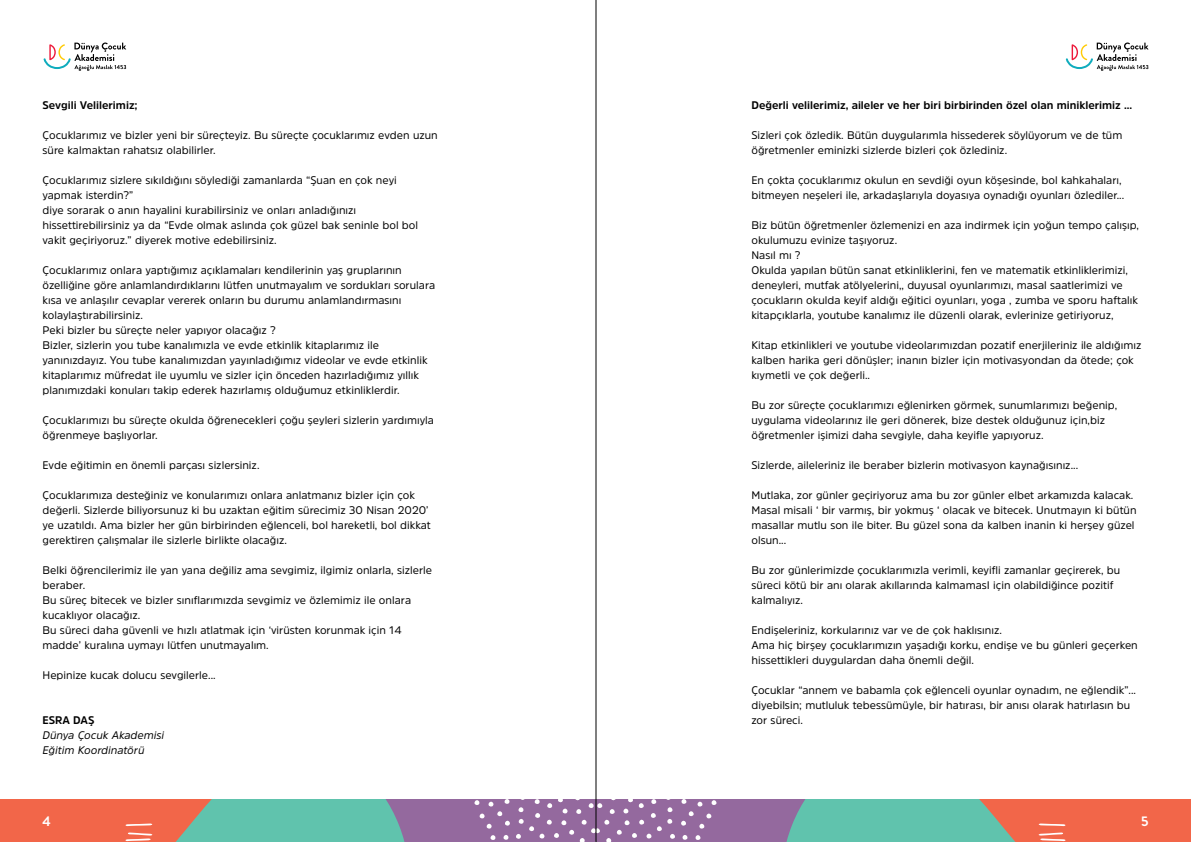
<style>
.page{position:relative;width:1191px;height:842px;background:#fff}
.page>*{position:absolute;margin:0;border:0;box-sizing:border-box;transform-origin:0 0}
.t1{font:700 14px "Brandon Grotesque";color:#fff}
.t2{font:11px/15px "Amsi Pro";color:#000}
.t3{font:700 11px "Amsi Pro";color:#000}
.t4{font:italic 11px/15px "Amsi Pro";color:#000}
</style>
<div class="page">
<div style="left:595px;top:799px;width:596px;height:43px;background:#94699e"></div>
<svg style="left:681px;top:799px;width:36px;height:41px"></svg>
<svg style="left:786px;top:799px;width:405px;height:43px;background:#a6957e"></svg>
<div style="left:0;top:799px;width:595px;height:43px;background:#94699e"></div>
<svg style="left:474px;top:799px;width:201px;height:43px"></svg>
<svg style="left:0;top:799px;width:405px;height:43px;background:#a6957e"></svg>
<svg style="left:1065px;top:43px;width:83px;height:28px"></svg>
<svg style="left:44px;top:43px;width:82px;height:28px"></svg>
<hr style="left:596px;top:0;width:1px;height:842px;background:#000">
<p class="t3" style="left:43px;top:97px;width:97px">Sevgili Velilerimiz;</p>
<p class="t2" style="left:43px;top:127px;width:397px">Çocuklarımız ve bizler yeni bir süreçteyiz. Bu süreçte çocuklarımız evden uzun süre kalmaktan rahatsız olabilirler.</p>
<p class="t2" style="left:43px;top:172px;width:377px">Çocuklarımız sizlere sıkıldığını söylediği zamanlarda “Şuan en çok neyi yapmak isterdin?”<br>diye sorarak o anın hayalini kurabilirsiniz ve onları anladığınızı hissettirebilirsiniz ya da “Evde olmak aslında çok güzel bak seninle bol bol vakit geçiriyoruz.” diyerek motive edebilirsiniz.</p>
<p class="t2" style="left:43px;top:262px;width:394px">Çocuklarımız onlara yaptığımız açıklamaları kendilerinin yaş gruplarının özelliğine göre anlamlandırdıklarını lütfen unutmayalım ve sordukları sorulara kısa ve anlaşılır cevaplar vererek onların bu durumu anlamlandırmasını kolaylaştırabilirsiniz.<br>Peki bizler bu süreçte neler yapıyor olacağız ?<br>Bizler, sizlerin you tube kanalımızla ve evde etkinlik kitaplarımız ile yanınızdayız. You tube kanalımızdan yayınladığımız videolar ve evde etkinlik kitaplarımız müfredat ile uyumlu ve sizler için önceden hazırladığımız yıllık planımızdaki konuları takip ederek hazırlamış olduğumuz etkinliklerdir.</p>
<p class="t2" style="left:43px;top:412px;width:393px">Çocuklarımızı bu süreçte okulda öğrenecekleri çoğu şeyleri sizlerin yardımıyla öğrenmeye başlıyorlar.</p>
<p class="t2" style="left:43px;top:457px;width:218px">Evde eğitimin en önemli parçası sizlersiniz.</p>
<p class="t2" style="left:43px;top:487px;width:390px">Çocuklarımıza desteğiniz ve konularımızı onlara anlatmanız bizler için çok değerli. Sizlerde biliyorsunuz ki bu uzaktan eğitim sürecimiz 30 Nisan 2020’ ye uzatıldı. Ama bizler her gün birbirinden eğlenceli, bol hareketli, bol dikkat gerektiren çalışmalar ile sizlerle birlikte olacağız.</p>
<p class="t2" style="left:43px;top:562px;width:391px">Belki öğrencilerimiz ile yan yana değiliz ama sevgimiz, ilgimiz onlarla, sizlerle beraber.<br>Bu süreç bitecek ve bizler sınıflarımızda sevgimiz ve özlemimiz ile onlara kucaklıyor olacağız.<br>Bu süreci daha güvenli ve hızlı atlatmak için ‘virüsten korunmak için 14 madde’ kuralına uymayı lütfen unutmayalım.</p>
<p class="t2" style="left:43px;top:667px;width:175px">Hepinize kucak dolucu sevgilerle...</p>
<p class="t3" style="left:43px;top:712px;width:53px">ESRA DAŞ</p>
<p class="t4" style="left:43px;top:727px;width:123px">Dünya Çocuk Akademisi<br>Eğitim Koordinatörü</p>
<p class="t3" style="left:751px;top:97px;width:382px">Değerli velilerimiz, aileler ve her biri birbirinden özel olan miniklerimiz ...</p>
<p class="t2" style="left:751px;top:127px;width:372px">Sizleri çok özledik. Bütün duygularımla hissederek söylüyorum ve de tüm öğretmenler eminizki sizlerde bizleri çok özlediniz.</p>
<p class="t2" style="left:751px;top:172px;width:374px">En çokta çocuklarımız okulun en sevdiği oyun köşesinde, bol kahkahaları, bitmeyen neşeleri ile, arkadaşlarıyla doyasıya oynadığı oyunları özlediler...</p>
<p class="t2" style="left:751px;top:217px;width:389px">Biz bütün öğretmenler özlemenizi en aza indirmek için yoğun tempo çalışıp, okulumuzu evinize taşıyoruz.<br>Nasıl mı ?<br>Okulda yapılan bütün sanat etkinliklerini, fen ve matematik etkinliklerimizi, deneyleri, mutfak atölyelerini,, duyusal oyunlarımızı, masal saatlerimizi ve çocukların okulda keyif aldığı eğitici oyunları, yoga , zumba ve sporu haftalık kitapçıklarla, youtube kanalımız ile düzenli olarak, evlerinize getiriyoruz,</p>
<p class="t2" style="left:751px;top:337px;width:391px">Kitap etkinlikleri ve youtube videolarımızdan pozatif enerjileriniz ile aldığımız kalben harika geri dönüşler; inanın bizler için motivasyondan da ötede; çok kıymetli ve çok değerli..</p>
<p class="t2" style="left:751px;top:397px;width:367px">Bu zor süreçte çocuklarımızı eğlenirken görmek, sunumlarımızı beğenip, uygulama videolarınız ile geri dönerek, bize destek olduğunuz için,biz öğretmenler işimizi daha sevgiyle, daha keyifle yapıyoruz.</p>
<p class="t2" style="left:751px;top:457px;width:328px">Sizlerde, aileleriniz ile beraber bizlerin motivasyon kaynağısınız...</p>
<p class="t2" style="left:751px;top:487px;width:387px">Mutlaka, zor günler geçiriyoruz ama bu zor günler elbet arkamızda kalacak.<br>Masal misali ‘ bir varmış, bir yokmuş ‘ olacak ve bitecek. Unutmayın ki bütün masallar mutlu son ile biter. Bu güzel sona da kalben inanin ki herşey güzel olsun...</p>
<p class="t2" style="left:751px;top:562px;width:370px">Bu zor günlerimizde çocuklarımızla verimli, keyifli zamanlar geçirerek, bu süreci kötü bir anı olarak akıllarında kalmamasI için olabildiğince pozitif kalmalıyız.</p>
<p class="t2" style="left:751px;top:622px;width:388px">Endişeleriniz, korkularınız var ve de çok haklısınız.<br>Ama hiç birşey çocuklarımızın yaşadığı korku, endişe ve bu günleri geçerken hissettikleri duygulardan daha önemli değil.</p>
<p class="t2" style="left:751px;top:682px;width:386px">Çocuklar “annem ve babamla çok eğlenceli oyunlar oynadım, ne eğlendik”... diyebilsin; mutluluk tebessümüyle, bir hatırası, bir anısı olarak hatırlasın bu zor süreci.</p>
<p class="t1" style="left:43px;top:811px;width:10px">4</p>
<p class="t1" style="left:1141px;top:811px;width:9px">5</p>
</div>
